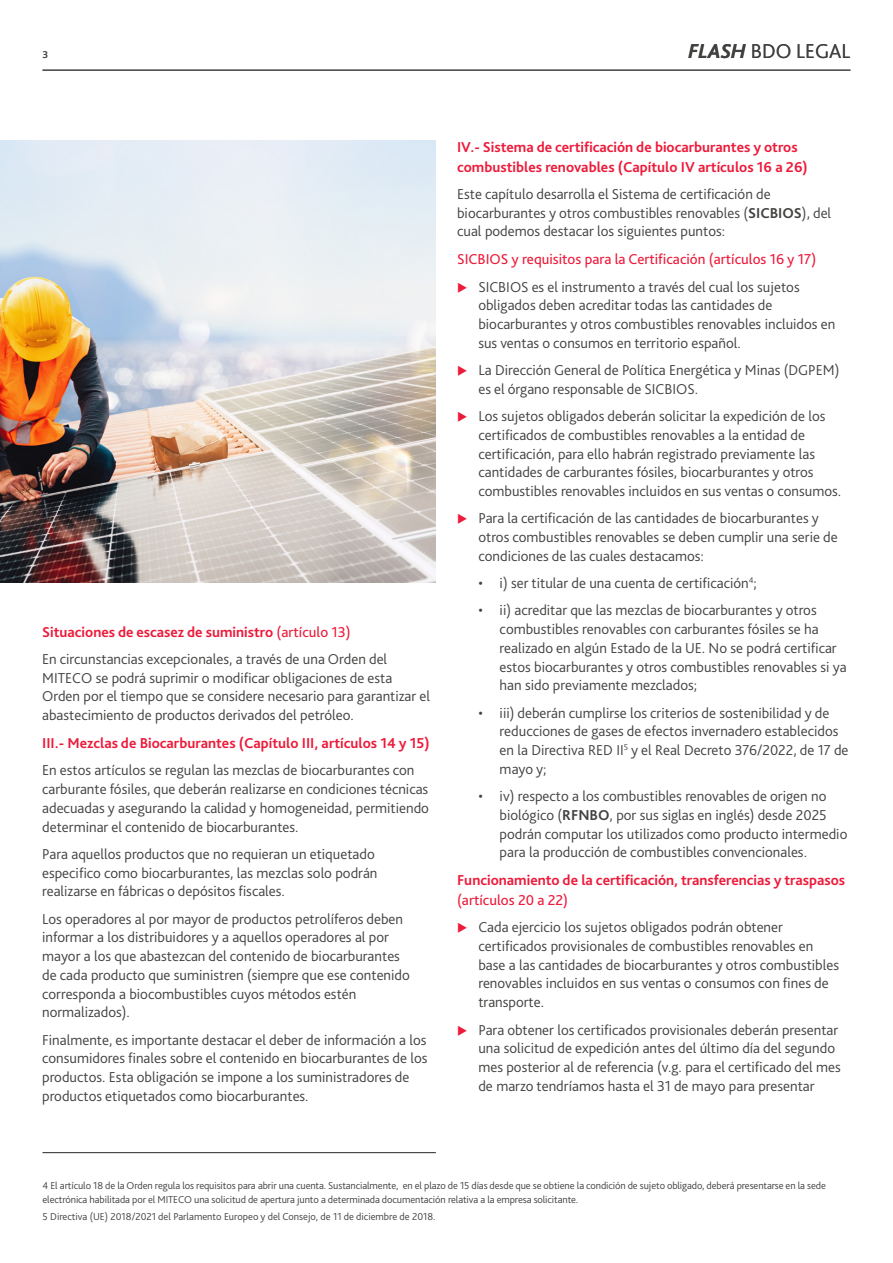
<style>
.page{position:relative;width:893px;height:1263px;background:#fff}
.page>*{position:absolute;margin:0;border:0;box-sizing:border-box;transform-origin:0 0}
.Entity_name{font:300 21px "Bliss Pro";color:#414140}
.Body_copy{font:300 15px/18.8px "Bliss Pro";color:#414140}
.Body_bullets{font:300 15px/18.8px "Bliss Pro";color:#414140}
.bullets_level_2{font:300 15px/18.8px "Bliss Pro";color:#414140}
.Subheading_level_1{font:700 15px/19.5px "Bliss Pro";color:#ed1a3a}
.Subheading_level_2{font:700 15px/19.5px "Bliss Pro";color:#ed1a3a}
.Subheading_level_2-2{font:15px "Bliss Pro";color:#ed1a3a}
.Footnote{font:300 10.5px/13.5px "Bliss Pro";letter-spacing:-.01em;color:#414140}
.t1{font:700 10.5px "Bliss Pro";color:#414140}
.s1{font-weight:700;font-style:italic}
.s2{font-weight:400}
.s3{font-weight:700}
</style>
<div class="page">
<hr style="left:43px;top:70px;width:807px;height:1px;background:#414140">
<hr style="left:43px;top:1152px;width:393px;height:1px;background:#333231">
<img style="left:0;top:141px;width:435px;height:442px">
<p class="t1" style="left:43px;top:48px;width:7px">3</p>
<p class="Entity_name" style="left:688px;top:38px;width:163px"><span class="s1">FLASH</span> BDO LEGAL</p>
<p class="Subheading_level_2" style="left:42px;top:621px;width:310px">Situaciones de escasez de suministro <span class="s2">(artículo 13)</span></p>
<p class="Body_copy" style="left:42px;top:649px;width:389px">En circunstancias excepcionales, a través de una Orden del MITECO se podrá suprimir o modificar obligaciones de esta Orden por el tiempo que se considere necesario para garantizar el abastecimiento de productos derivados del petróleo.</p>
<p class="Subheading_level_1" style="left:42px;top:733px;width:389px">III.- Mezclas de Biocarburantes (Capítulo III, artículos 14 y 15)</p>
<p class="Body_copy" style="left:42px;top:761px;width:388px">En estos artículos se regulan las mezclas de biocarburantes con carburante fósiles, que deberán realizarse en condiciones técnicas adecuadas y asegurando la calidad y homogeneidad, permitiendo determinar el contenido de biocarburantes.</p>
<p class="Body_copy" style="left:42px;top:844px;width:337px">Para aquellos productos que no requieran un etiquetado especifico como biocarburantes, las mezclas solo podrán realizarse en fábricas o depósitos fiscales.</p>
<p class="Body_copy" style="left:42px;top:909px;width:369px">Los operadores al por mayor de productos petrolíferos deben informar a los distribuidores y a aquellos operadores al por mayor a los que abastezcan del contenido de biocarburantes de cada producto que suministren (siempre que ese contenido corresponda a biocombustibles cuyos métodos estén normalizados).</p>
<p class="Body_copy" style="left:42px;top:1030px;width:387px">Finalmente, es importante destacar el deber de información a los consumidores finales sobre el contenido en biocarburantes de los productos. Esta obligación se impone a los suministradores de productos etiquetados como biocarburantes.</p>
<p class="Subheading_level_1" style="left:457px;top:137px;width:352px">IV.- Sistema de certificación de biocarburantes y otros combustibles renovables (Capítulo IV artículos 16 a 26)</p>
<p class="Body_copy" style="left:457px;top:184px;width:376px">Este capítulo desarrolla el Sistema de certificación de biocarburantes y otros combustibles renovables (<span class="s3">SICBIOS</span>), del cual podemos destacar los siguientes puntos:</p>
<p class="Subheading_level_2-2" style="left:457px;top:250px;width:361px">SICBIOS y requisitos para la Certificación (artículos 16 y 17)</p>
<p class="Body_bullets" style="left:478px;top:277px;width:358px">SICBIOS es el instrumento a través del cual los sujetos obligados deben acreditar todas las cantidades de biocarburantes y otros combustibles renovables incluidos en sus ventas o consumos en territorio español.</p>
<p class="Body_bullets" style="left:478px;top:360px;width:362px">La Dirección General de Política Energética y Minas (DGPEM) es el órgano responsable de SICBIOS.</p>
<p class="Body_bullets" style="left:478px;top:406px;width:364px">Los sujetos obligados deberán solicitar la expedición de los certificados de combustibles renovables a la entidad de certificación, para ello habrán registrado previamente las cantidades de carburantes fósiles, biocarburantes y otros combustibles renovables incluidos en sus ventas o consumos.</p>
<p class="Body_bullets" style="left:478px;top:509px;width:361px">Para la certificación de las cantidades de biocarburantes y otros combustibles renovables se deben cumplir una serie de condiciones de las cuales destacamos:</p>
<p class="bullets_level_2" style="left:478px;top:573px;width:280px">• i) ser titular de una cuenta de certificación<sup>4</sup>;</p>
<p class="bullets_level_2" style="left:500px;top:601px;width:349px;text-indent:-21px">• ii) acreditar que las mezclas de biocarburantes y otros combustibles renovables con carburantes fósiles se ha realizado en algún Estado de la UE. No se podrá certificar estos biocarburantes y otros combustibles renovables si ya han sido previamente mezclados;</p>
<p class="bullets_level_2" style="left:500px;top:703px;width:350px;text-indent:-21px">• iii) deberán cumplirse los criterios de sostenibilidad y de reducciones de gases de efectos invernadero establecidos en la Directiva RED II<sup>5</sup> y el Real Decreto 376/2022, de 17 de mayo y;</p>
<p class="bullets_level_2" style="left:500px;top:786px;width:349px;text-indent:-21px">• iv) respecto a los combustibles renovables de origen no biológico (<span class="s3">RFNBO</span>, por sus siglas en inglés) desde 2025 podrán computar los utilizados como producto intermedio para la producción de combustibles convencionales.</p>
<p class="Subheading_level_2" style="left:457px;top:870px;width:390px">Funcionamiento de la certificación, transferencias y traspasos <span class="s2">(artículos 20 a 22)</span></p>
<p class="Body_bullets" style="left:478px;top:917px;width:362px">Cada ejercicio los sujetos obligados podrán obtener certificados provisionales de combustibles renovables en base a las cantidades de biocarburantes y otros combustibles renovables incluidos en sus ventas o consumos con fines de transporte.</p>
<p class="Body_bullets" style="left:478px;top:1020px;width:364px">Para obtener los certificados provisionales deberán presentar una solicitud de expedición antes del último día del segundo mes posterior al de referencia (v.g. para el certificado del mes de marzo tendríamos hasta el 31 de mayo para presentar</p>
<p class="Footnote" style="left:43px;top:1179px;width:785px">4 El artículo 18 de la Orden regula los requisitos para abrir una cuenta. Sustancialmente, en el plazo de 15 días desde que se obtiene la condición de sujeto obligado, deberá presentarse en la sede electrónica habilitada por el MITECO una solicitud de apertura junto a determinada documentación relativa a la empresa solicitante.</p>
<p class="Footnote" style="left:43px;top:1210px;width:394px">5 Directiva (UE) 2018/2021 del Parlamento Europeo y del Consejo, de 11 de diciembre de 2018.</p>
</div>
